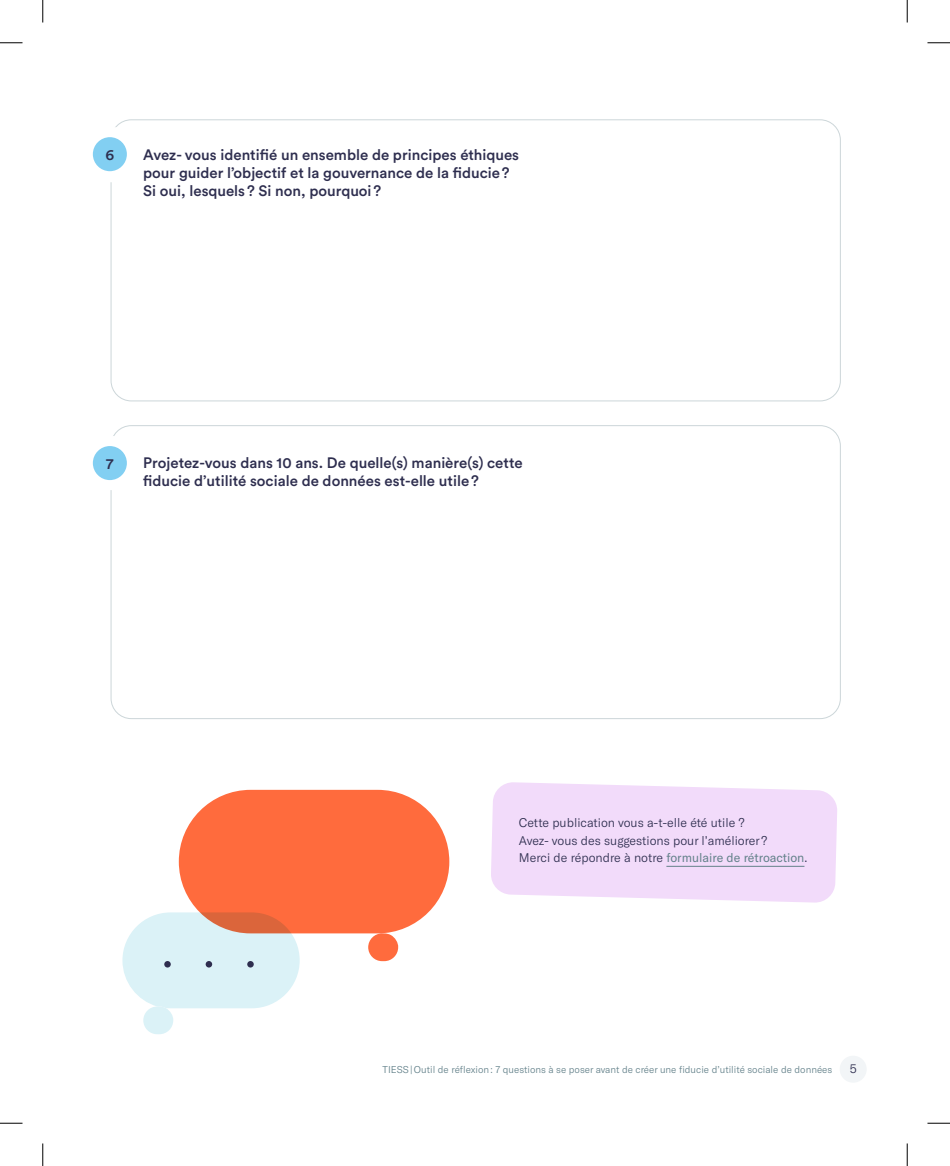
<style>
.page{position:relative;width:950px;height:1166px;background:#fff}
.page>*{position:absolute;margin:0;border:0;box-sizing:border-box;transform-origin:0 0}
.t1{font:500 15px/18px "Circular Std";color:#2e2e4f}
.t2{font:300 12.3px/17.2px "GT America";color:#2e2e4f}
.t3{font:300 9.75px "GT America";color:#63818a}
.s1{font-weight:400;color:#63818a}
</style>
<div class="page">
<div style="left:839px;top:1055px;width:27px;height:27px;background:#f2f5f7;border-radius:50%"></div>
<svg style="left:491px;top:782px;width:346px;height:120px;background:#f2ddfa"></svg>
<hr style="left:666px;top:866px;width:138px;height:1px;background:#63818a">
<div style="left:93px;top:137px;width:34px;height:34px;background:#82cff2;border-radius:50%"></div>
<div style="left:93px;top:446px;width:34px;height:34px;background:#82cff2;border-radius:50%"></div>
<svg style="left:122px;top:912px;width:178px;height:122px"></svg>
<div style="left:247px;top:961px;width:7px;height:6px;background:#2e2e4f;border-radius:50%"></div>
<div style="left:179px;top:790px;width:270px;height:143px;background:#ff6b3d;border-radius:72px"></div>
<svg style="left:368px;top:933px;width:30px;height:28px"></svg>
<svg style="left:0;top:42px;width:22px;height:1px"></svg>
<svg style="left:927px;top:42px;width:23px;height:1px"></svg>
<svg style="left:0;top:1122px;width:22px;height:1px"></svg>
<svg style="left:927px;top:1122px;width:23px;height:1px"></svg>
<svg style="left:42px;top:0;width:1px;height:22px"></svg>
<svg style="left:42px;top:1143px;width:1px;height:23px"></svg>
<svg style="left:906px;top:0;width:1px;height:22px"></svg>
<svg style="left:906px;top:1143px;width:1px;height:23px"></svg>
<p class="t1" style="left:105px;top:145px;width:10px">6</p>
<p class="t1" style="left:143px;top:146px;width:377px">Avez- vous identifié un ensemble de principes éthiques pour guider l’objectif et la gouvernance de la fiducie?<br>Si oui, lesquels? Si non, pourquoi?</p>
<p class="t1" style="left:106px;top:454px;width:9px">7</p>
<p class="t1" style="left:143px;top:453px;width:381px">Projetez-vous dans 10 ans. De quelle(s) manière(s) cette fiducie d’utilité sociale de données est-elle utile?</p>
<p class="t2" style="left:519px;top:814px;width:290px">Cette publication vous a-t-elle été utile ?<br>Avez- vous des suggestions pour l’améliorer ?<br>Merci de répondre à notre <span class="s1">formulaire de rétroaction</span>.</p>
<p class="t3" style="left:382px;top:1063px;width:451px">TIESS | Outil de réflexion : 7 questions à se poser avant de créer une fiducie d’utilité sociale de données</p>
<p class="t2" style="left:849px;top:1060px;width:8px">5</p>
</div>
